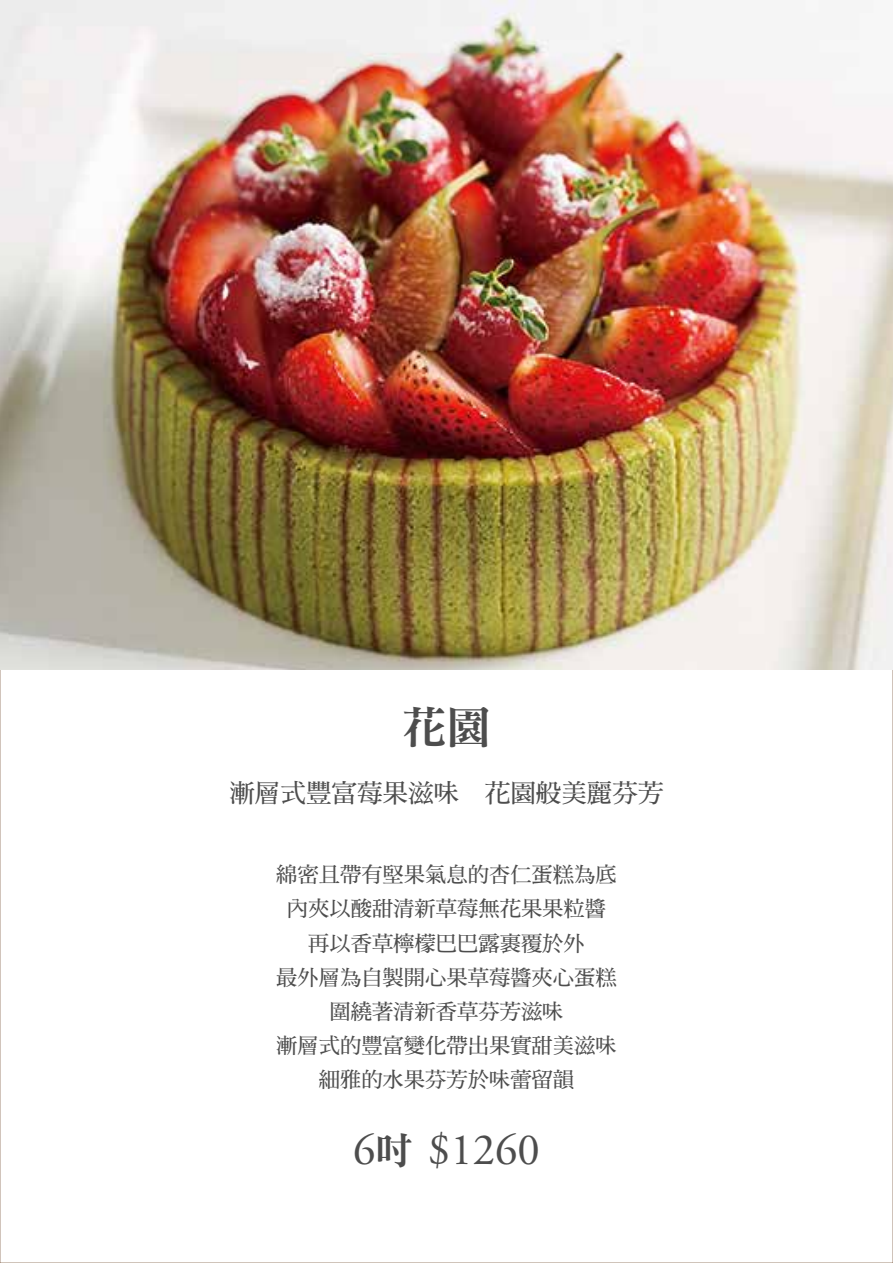
<style>
.page{position:relative;width:893px;height:1263px;background:#fff}
.page>*{position:absolute;margin:0;border:0;box-sizing:border-box;transform-origin:0 0}
.t1{font:44.7px "Adobe Garamond";color:#4d4d4d}
.t2{font:44.7px "DF Ming Std W9";color:#4d4d4d}
.t3{font:25.5px "DF Ming Std W7";color:#4d4d4d}
.t4{font:21.3px/34px "DF Ming Std W7";color:#4d4d4d;text-align:center}
.s1{font-family:"DF Ming Std W9";font-size:37.5px}
</style>
<div class="page">
<img style="left:0;top:0;width:893px;height:670px">
<h1 class="t2" style="left:402px;top:703px;width:91px">花園</h1>
<p class="t3" style="left:229px;top:779px;width:436px">漸層式豐富莓果滋味　花園般美麗芬芳</p>
<p class="t4" style="left:276px;top:857px;width:342px">綿密且帶有堅果氣息的杏仁蛋糕為底內夾以酸甜清新草莓無花果果粒醬再以香草檸檬巴巴露裹覆於外<br>最外層為自製開心果草莓醬夾心蛋糕圍繞著清新香草芬芳滋味<br>漸層式的豐富變化帶出果實甜美滋味細雅的水果芬芳於味蕾留韻</p>
<h1 class="t1" style="left:353px;top:1126px;width:188px">6<span class="s1">吋</span> $1260</h1>
</div>
